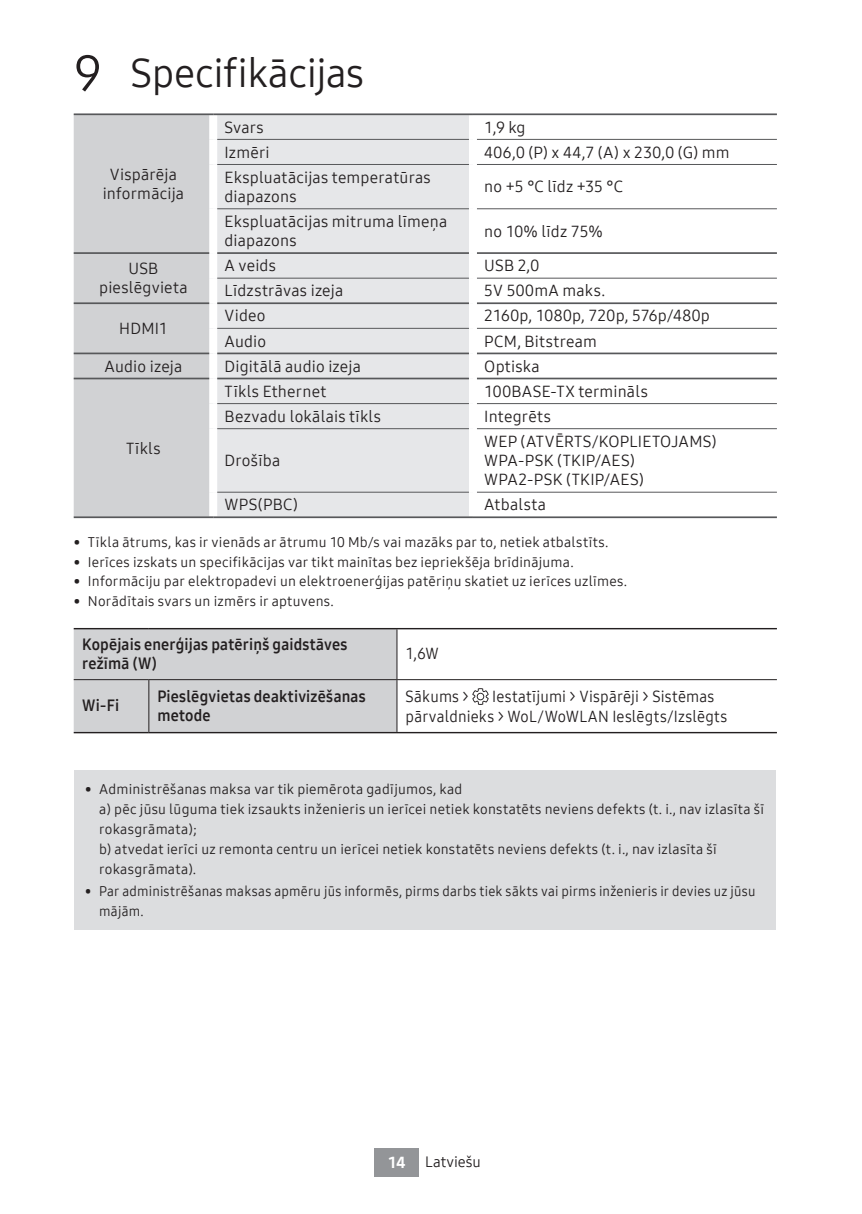
<style>
.page{position:relative;width:862px;height:1214px;background:#fff}
.page>*{position:absolute;margin:0;border:0;box-sizing:border-box;transform-origin:0 0}
.t1{font:40px "Samsung One UI 400";letter-spacing:-.01em;color:#231f20}
.t2{font:16px/19.2px "Samsung One UI 400";letter-spacing:.01em;color:#231f20}
.t3{font:16px/19.2px "Samsung One 700";letter-spacing:.015em;color:#231f20;scale:.95 1}
.t4{font:16px/19.6px "Samsung One UI 400";letter-spacing:.01em;color:#231f20;scale:.95 1}
.t5{font:16px "Samsung One UI 400";letter-spacing:.03em;color:#231f20}
.t6{font:15px "Samsung One UI 400";color:#231f20}
.t7{font:14px/20px "Samsung One UI 400";letter-spacing:.015em;color:#231f20}
.t8{font:14px/20px "Samsung One UI 400";letter-spacing:.015em;color:#231f20;scale:.95 1}
.s1{font-size:50px}
.s2{font-family:"Samsung One UI 800";font-size:16px;color:#fff}
</style>
<div class="page">
<div style="left:374px;top:1147px;width:45px;height:29px;background:#939598"></div>
<div style="left:74px;top:115px;width:135px;height:401px;background:#d1d2d4"></div>
<div style="left:217px;top:115px;width:252px;height:401px;background:#e6e7e9"></div>
<hr style="left:213px;top:113px;width:260px;height:2px;background:#57585a">
<hr style="left:217px;top:252px;width:252px;height:2px;background:#57585a">
<hr style="left:217px;top:302px;width:252px;height:2px;background:#57585a">
<hr style="left:213px;top:516px;width:260px;height:2px;background:#57585a">
<hr style="left:217px;top:139px;width:252px;height:1px;background:#57585a">
<hr style="left:217px;top:164px;width:252px;height:1px;background:#57585a">
<hr style="left:217px;top:208px;width:252px;height:1px;background:#57585a">
<hr style="left:217px;top:278px;width:252px;height:1px;background:#57585a">
<hr style="left:217px;top:328px;width:252px;height:1px;background:#57585a">
<hr style="left:217px;top:403px;width:252px;height:1px;background:#57585a">
<hr style="left:217px;top:428px;width:252px;height:1px;background:#57585a">
<hr style="left:217px;top:491px;width:252px;height:1px;background:#57585a">
<hr style="left:473px;top:113px;width:304px;height:2px;background:#57585a">
<hr style="left:477px;top:252px;width:300px;height:2px;background:#57585a">
<hr style="left:477px;top:302px;width:300px;height:2px;background:#57585a">
<hr style="left:473px;top:516px;width:304px;height:2px;background:#57585a">
<hr style="left:477px;top:139px;width:300px;height:1px;background:#57585a">
<hr style="left:477px;top:164px;width:300px;height:1px;background:#57585a">
<hr style="left:477px;top:208px;width:300px;height:1px;background:#57585a">
<hr style="left:477px;top:278px;width:300px;height:1px;background:#57585a">
<hr style="left:477px;top:328px;width:300px;height:1px;background:#57585a">
<hr style="left:477px;top:403px;width:300px;height:1px;background:#57585a">
<hr style="left:477px;top:428px;width:300px;height:1px;background:#57585a">
<hr style="left:477px;top:491px;width:300px;height:1px;background:#57585a">
<hr style="left:74px;top:113px;width:139px;height:2px;background:#57585a">
<hr style="left:74px;top:252px;width:135px;height:2px;background:#57585a">
<hr style="left:74px;top:302px;width:135px;height:2px;background:#57585a">
<hr style="left:74px;top:352px;width:135px;height:2px;background:#57585a">
<hr style="left:74px;top:377px;width:135px;height:2px;background:#57585a">
<hr style="left:74px;top:516px;width:139px;height:2px;background:#57585a">
<hr style="left:217px;top:352px;width:252px;height:2px;background:#57585a">
<hr style="left:217px;top:377px;width:252px;height:2px;background:#57585a">
<hr style="left:477px;top:352px;width:300px;height:2px;background:#57585a">
<hr style="left:477px;top:377px;width:300px;height:2px;background:#57585a">
<div style="left:74px;top:629px;width:322px;height:102px;background:#d1d2d4"></div>
<hr style="left:74px;top:628px;width:75px;height:1px;background:#231f20">
<hr style="left:149px;top:628px;width:248px;height:1px;background:#231f20">
<hr style="left:397px;top:628px;width:380px;height:1px;background:#231f20">
<hr style="left:74px;top:731px;width:75px;height:2px;background:#231f20">
<hr style="left:149px;top:731px;width:248px;height:2px;background:#231f20">
<hr style="left:397px;top:731px;width:380px;height:2px;background:#231f20">
<hr style="left:396px;top:629px;width:1px;height:50px;background:#231f20">
<hr style="left:74px;top:679px;width:75px;height:1px;background:#231f20">
<hr style="left:149px;top:679px;width:248px;height:1px;background:#231f20">
<hr style="left:148px;top:680px;width:1px;height:51px;background:#231f20">
<hr style="left:397px;top:679px;width:380px;height:1px;background:#231f20">
<hr style="left:396px;top:680px;width:1px;height:51px;background:#231f20">
<svg style="left:472px;top:688px;width:17px;height:16px"></svg>
<div style="left:74px;top:770px;width:701px;height:159px;background:#dcdddf"></div>
<h1 class="t1" style="left:74px;top:46px;width:292px"><span class="s1">9</span> Specifikācijas</h1>
<p class="t2" style="left:103px;top:164px;width:83px;text-align:center">Vispārēja informācija</p>
<p class="t2" style="left:224px;top:117px;width:41px">Svars</p>
<p class="t2" style="left:484px;top:117px;width:43px">1,9 kg</p>
<p class="t2" style="left:224px;top:142px;width:47px">Izmēri</p>
<p class="t5" style="left:484px;top:141px;width:247px">406,0 (P) x 44,7 (A) x 230,0 (G) mm</p>
<p class="t2" style="left:224px;top:167px;width:208px">Ekspluatācijas temperatūras diapazons</p>
<p class="t2" style="left:484px;top:177px;width:140px">no +5 °C līdz +35 °C</p>
<p class="t2" style="left:224px;top:211px;width:224px">Ekspluatācijas mitruma līmeņa diapazons</p>
<p class="t2" style="left:484px;top:221px;width:120px">no 10% līdz 75%</p>
<p class="t2" style="left:99px;top:259px;width:90px;text-align:center">USB pieslēgvieta</p>
<p class="t2" style="left:224px;top:256px;width:53px">A veids</p>
<p class="t2" style="left:484px;top:256px;width:57px">USB 2,0</p>
<p class="t2" style="left:224px;top:281px;width:120px">Līdzstrāvas izeja</p>
<p class="t2" style="left:484px;top:281px;width:122px">5V 500mA maks.</p>
<p class="t2" style="left:119px;top:318px;width:50px">HDMI1</p>
<p class="t2" style="left:224px;top:306px;width:43px">Video</p>
<p class="t5" style="left:484px;top:305px;width:227px">2160p, 1080p, 720p, 576p/480p</p>
<p class="t2" style="left:224px;top:331px;width:43px">Audio</p>
<p class="t2" style="left:484px;top:331px;width:114px">PCM, Bitstream</p>
<p class="t2" style="left:105px;top:356px;width:79px">Audio izeja</p>
<p class="t2" style="left:224px;top:356px;width:138px">Digitālā audio izeja</p>
<p class="t2" style="left:484px;top:356px;width:57px">Optiska</p>
<p class="t2" style="left:126px;top:438px;width:36px">Tīkls</p>
<p class="t2" style="left:224px;top:381px;width:103px">Tīkls Ethernet</p>
<p class="t2" style="left:484px;top:381px;width:165px">100BASE-TX termināls</p>
<p class="t2" style="left:224px;top:406px;width:158px">Bezvadu lokālais tīkls</p>
<p class="t2" style="left:484px;top:406px;width:68px">Integrēts</p>
<p class="t2" style="left:224px;top:450px;width:57px">Drošība</p>
<p class="t2" style="left:484px;top:431px;width:234px">WEP (ATVĒRTS/KOPLIETOJAMS)<br>WPA-PSK (TKIP/AES)<br>WPA2-PSK (TKIP/AES)</p>
<p class="t2" style="left:224px;top:495px;width:75px">WPS(PBC)</p>
<p class="t2" style="left:484px;top:495px;width:63px">Atbalsta</p>
<p class="t7" style="left:74px;top:532px;width:536px">• Tīkla ātrums, kas ir vienāds ar ātrumu 10 Mb/s vai mazāks par to, netiek atbalstīts.</p>
<p class="t7" style="left:74px;top:551px;width:501px">• Ierīces izskats un specifikācijas var tikt mainītas bez iepriekšēja brīdinājuma.</p>
<p class="t7" style="left:74px;top:571px;width:555px">• Informāciju par elektropadevi un elektroenerģijas patēriņu skatiet uz ierīces uzlīmes.</p>
<p class="t7" style="left:74px;top:591px;width:262px">• Norādītais svars un izmērs ir aptuvens.</p>
<p class="t3" style="left:82px;top:634px;width:281px">Kopējais enerģijas patēriņš gaidstāves režīmā (W)</p>
<p class="t4" style="left:405px;top:643px;width:37px">1,6W</p>
<p class="t3" style="left:82px;top:695px;width:41px">Wi-Fi</p>
<p class="t3" style="left:157px;top:686px;width:221px">Pieslēgvietas deaktivizēšanas metode</p>
<p class="t4" style="left:405px;top:686px;width:68px">Sākums &gt;</p>
<p class="t4" style="left:405px;top:686px;width:340px;text-indent:87px">Iestatījumi &gt; Vispārēji &gt; Sistēmas pārvaldnieks &gt; WoL/WoWLAN Ieslēgts/Izslēgts</p>
<p class="t7" style="left:99px;top:778px;width:666px;text-indent:-14px">• Administrēšanas maksa var tik piemērota gadījumos, kad<br>a) pēc jūsu lūguma tiek izsaukts inženieris un ierīcei netiek konstatēts neviens defekts (t. i., nav izlasīta šī rokasgrāmata);<br>b) atvedat ierīci uz remonta centru un ierīcei netiek konstatēts neviens defekts (t. i., nav izlasīta šī rokasgrāmata).</p>
<p class="t8" style="left:99px;top:881px;width:692px;text-indent:-14px">• Par administrēšanas maksas apmēru jūs informēs, pirms darbs tiek sākts vai pirms inženieris ir devies uz jūsu mājām.</p>
<p class="t6" style="left:388px;top:1151px;width:95px"><span class="s2">14</span> Latviešu</p>
</div>
